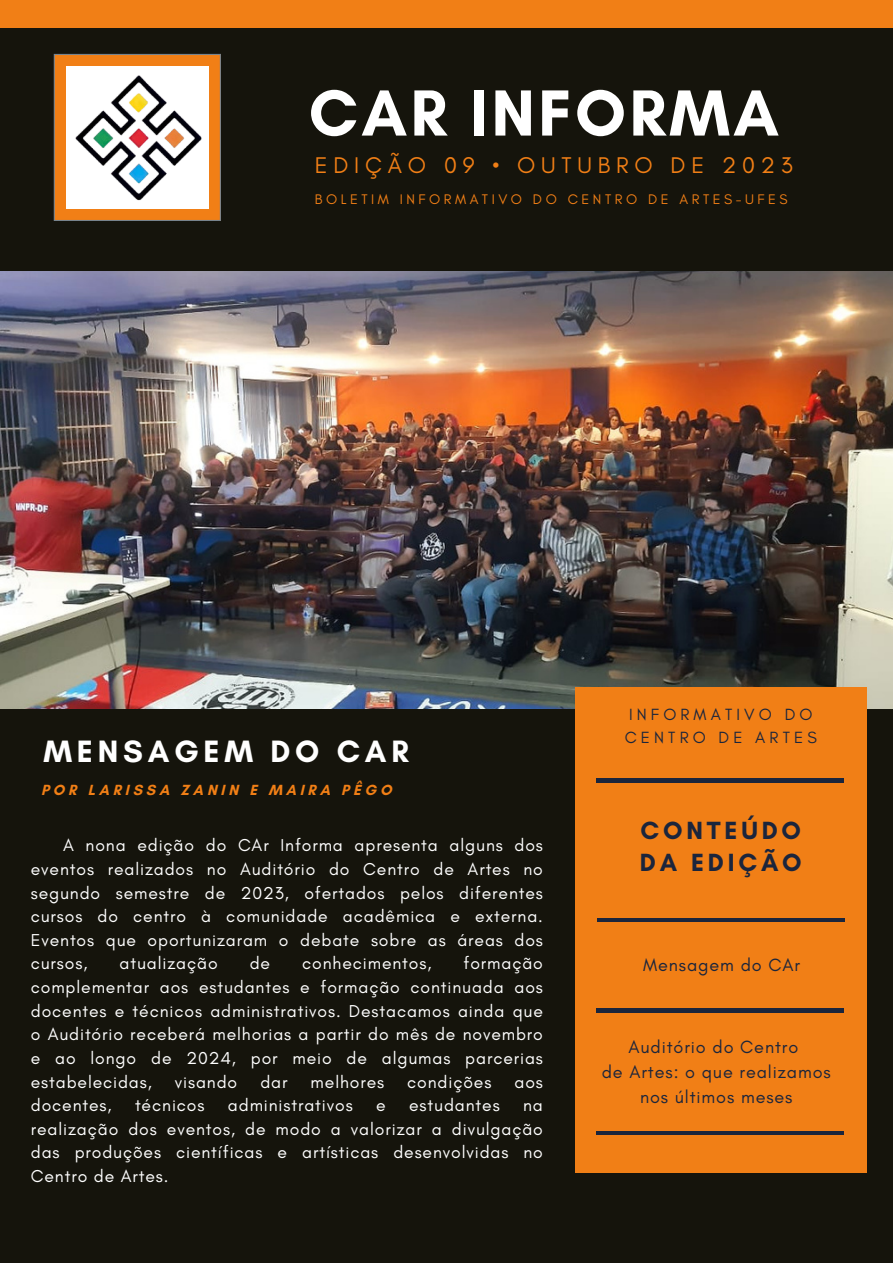
<style>
.page{position:relative;width:893px;height:1264px;background:#fff}
.page>*{position:absolute;margin:0;border:0;box-sizing:border-box;transform-origin:0 0}
.t1{font:700 66.3px "Glacial Indifference";letter-spacing:.05em;color:#fff}
.t2{font:700 31.5px "Glacial Indifference";letter-spacing:.15em;color:#fff}
.t3{font:700 25.35px "Glacial Indifference";letter-spacing:.15em;color:#1b253c}
.t4{font:23.1px "Glacial Indifference";letter-spacing:.25em;color:#f17f16}
.t5{font:18px/24.8px "Glacial Indifference";letter-spacing:.05em;color:#1b253c;text-align:center}
.t6{font:17.55px/23.5px "Glacial Indifference";letter-spacing:.05em;color:#fff;text-align:justify}
.t7{font:16.5px/22.5px "Glacial Indifference";letter-spacing:.25em;color:#1b253c}
.t8{font:700 15px "Glacial Indifference";letter-spacing:.25em;color:#f17f16}
.t9{font:14.1px "Glacial Indifference";letter-spacing:.25em;color:#f17f16}
</style>
<div class="page">
<div style="left:0;top:0;width:892px;height:1262px;background:#15140c"></div>
<img style="left:0;top:271px;width:892px;height:438px">
<div style="left:575px;top:687px;width:291px;height:486px;background:#f17f16"></div>
<hr style="left:596px;top:779px;width:247px;height:3px;background:#1b253c">
<hr style="left:597px;top:918px;width:247px;height:3px;background:#1b253c">
<hr style="left:596px;top:1008px;width:247px;height:4px;background:#1b253c">
<svg style="left:596px;top:1131px;width:247px;height:3px"></svg>
<div style="left:0;top:0;width:892px;height:27px;background:#f17f16"></div>
<svg style="left:54px;top:54px;width:167px;height:167px;background:#da7f2b"></svg>
<img style="left:53px;top:60px;width:168px;height:155px">
<p class="t1" style="left:309px;top:73px;width:471px">CAR INFORMA</p>
<p class="t4" style="left:315px;top:151px;width:479px">EDIÇÃO 09 • OUTUBRO DE 2023</p>
<p class="t9" style="left:315px;top:190px;width:474px">BOLETIM INFORMATIVO DO CENTRO DE ARTES-UFES</p>
<p class="t2" style="left:43px;top:732px;width:367px">MENSAGEM DO CAR</p>
<p class="t8" style="left:41px;top:781px;width:352px">POR LARISSA ZANIN E MAIRA PÊGO</p>
<p class="t6" style="left:31px;top:833px;width:513px;text-indent:32px">A nona edição do CAr Informa apresenta alguns dos eventos realizados no Auditório do Centro de Artes no segundo semestre de 2023, ofertados pelos diferentes cursos do centro à comunidade acadêmica e externa.<br>Eventos que oportunizaram o debate sobre as áreas dos cursos,</p>
<p class="t6" style="left:31px;top:951px;width:513px;text-indent:432px">formação complementar aos estudantes e formação continuada aos docentes e técnicos administrativos. Destacamos ainda que o Auditório receberá melhorias a partir do mês de novembro e ao longo de 2024, por meio de algumas parcerias estabelecidas,</p>
<p class="t6" style="left:119px;top:951px;width:100px">atualização</p>
<p class="t6" style="left:250px;top:951px;width:22px">de</p>
<p class="t6" style="left:302px;top:951px;width:131px">conhecimentos,</p>
<p class="t6" style="left:175px;top:1069px;width:64px">visando</p>
<p class="t6" style="left:260px;top:1069px;width:29px">dar</p>
<p class="t6" style="left:310px;top:1069px;width:75px">melhores</p>
<p class="t6" style="left:407px;top:1069px;width:86px">condições</p>
<p class="t6" style="left:514px;top:1069px;width:30px">aos</p>
<p class="t6" style="left:31px;top:1093px;width:82px">docentes,</p>
<p class="t6" style="left:135px;top:1093px;width:71px">técnicos</p>
<p class="t6" style="left:228px;top:1093px;width:126px">administrativos</p>
<p class="t6" style="left:376px;top:1093px;width:11px">e</p>
<p class="t6" style="left:409px;top:1093px;width:92px">estudantes</p>
<p class="t6" style="left:31px;top:1093px;width:513px;text-indent:492px">na realização dos eventos, de modo a valorizar a divulgação das produções científicas e artísticas desenvolvidas no Centro de Artes.</p>
<p class="t7" style="left:624px;top:703px;width:194px">INFORMATIVO DO<br>CENTRO DE ARTES</p>
<p class="t3" style="left:640px;top:815px;width:162px">CONTEÚDO</p>
<p class="t3" style="left:639px;top:846px;width:163px">DA EDIÇÃO</p>
<p class="t5" style="left:643px;top:952px;width:158px">Mensagem do CAr</p>
<p class="t5" style="left:628px;top:1034px;width:171px">Auditório do Centro</p>
<p class="t5" style="left:601px;top:1059px;width:230px">de Artes: o que realizamos nos últimos meses</p>
</div>
